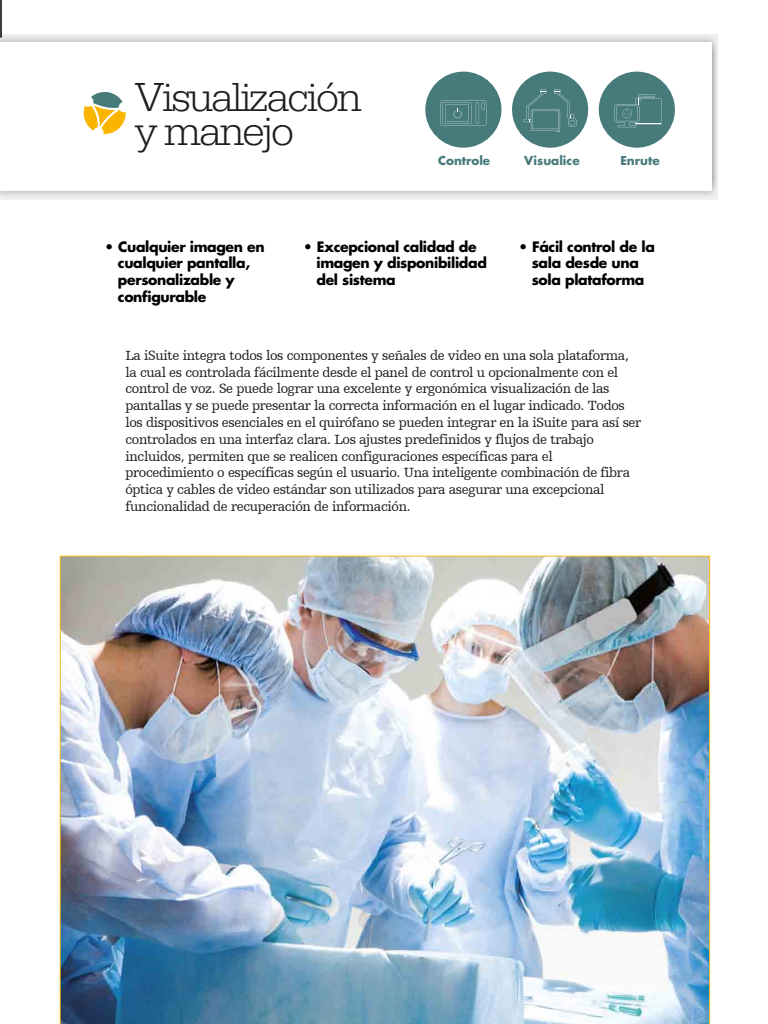
<style>
.page{position:relative;width:768px;height:1024px;background:#fff}
.page>*{position:absolute;margin:0;border:0;box-sizing:border-box;transform-origin:0 0}
.t1{font:300 42px/33.9px "URW Egyptienne TOT";letter-spacing:-.05em;color:#1e1e1c}
.t2{font:14px/16.8px "Humanist Slabserif 712 BT";letter-spacing:-.025em;color:#1d1d1b}
.t3{font:700 14px/16.8px "Futura Std";letter-spacing:-.025em;color:#000}
.t4{font:700 11.9px "Futura Std";color:#477a7b}
</style>
<div class="page">
<img style="left:0;top:35px;width:717px;height:164px">
<div style="left:0;top:42px;width:711px;height:149px;background:#fff"></div>
<img style="left:60px;top:556px;width:650px;height:468px">
<svg style="left:83px;top:92px;width:43px;height:42px"></svg>
<hr style="left:1px;top:0;width:1px;height:38px;background:#000">
<div style="left:512px;top:72px;width:76px;height:76px;background:#477a7b;border-radius:50%"></div>
<svg style="left:523px;top:89px;width:53px;height:43px"></svg>
<div style="left:425px;top:72px;width:76px;height:76px;background:#477a7b;border-radius:50%"></div>
<svg style="left:440px;top:100px;width:46px;height:26px"></svg>
<div style="left:598px;top:72px;width:76px;height:76px;background:#477a7b;border-radius:50%"></div>
<svg style="left:614px;top:94px;width:47px;height:33px"></svg>
<h1 class="t1" style="left:135px;top:80px;width:228px">Visualización y manejo</h1>
<p class="t4" style="left:438px;top:153px;width:53px">Controle</p>
<p class="t4" style="left:524px;top:153px;width:57px">Visualice</p>
<p class="t4" style="left:620px;top:153px;width:41px">Enrute</p>
<p class="t3" style="left:118px;top:238px;width:148px;text-indent:-13px">• Cualquier imagen en cualquier pantalla, personalizable y configurable</p>
<p class="t3" style="left:316px;top:238px;width:172px;text-indent:-13px">• Excepcional calidad de imagen y disponibilidad del sistema</p>
<p class="t3" style="left:518px;top:238px;width:138px;text-align:center">• Fácil control de la sala desde una sola plataforma</p>
<p class="t2" style="left:125px;top:347px;width:517px">La iSuite integra todos los componentes y señales de video en una sola plataforma, la cual es controlada fácilmente desde el panel de control u opcionalmente con el control de voz. Se puede lograr una excelente y ergonómica visualización de las pantallas y se puede presentar la correcta información en el lugar indicado. Todos los dispositivos esenciales en el quirófano se pueden integrar en la iSuite para así ser controlados en una interfaz clara. Los ajustes predefinidos y flujos de trabajo incluidos, permiten que se realicen configuraciones específicas para el procedimiento o específicas según el usuario. Una inteligente combinación de fibra óptica y cables de video estándar son utilizados para asegurar una excepcional funcionalidad de recuperación de información.</p>
</div>
